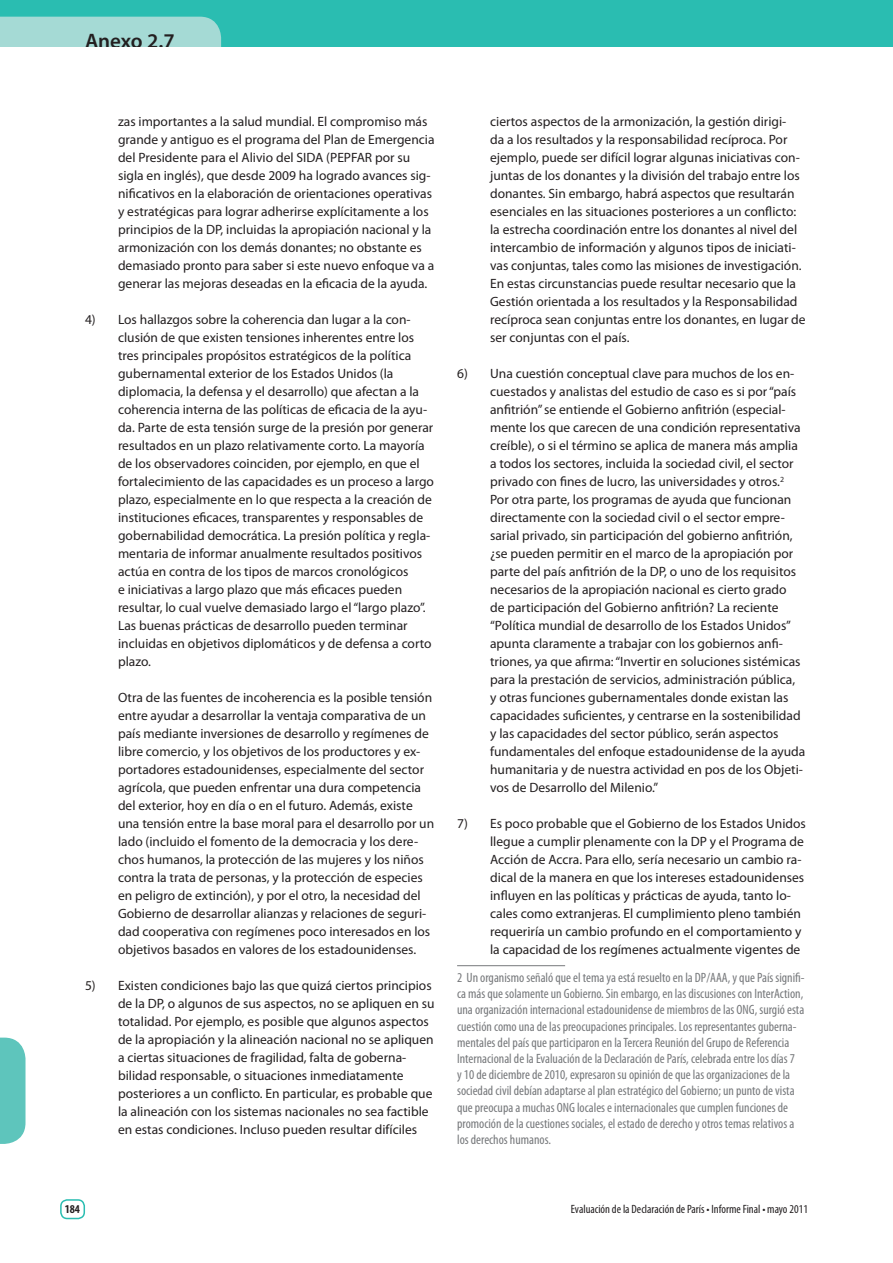
<style>
.page{position:relative;width:893px;height:1263px;background:#fff}
.page>*{position:absolute;margin:0;border:0;box-sizing:border-box;transform-origin:0 0}
.t1{font:600 21px "Myriad Pro";letter-spacing:-.005em;color:#231f20}
.Paragraph-hængende_i{font:13.5px/18px "Myriad Pro";color:#231f20}
.Footnote{font:condensed 13.5px/16.2px "Myriad Pro";color:#76787b}
.t2{font:condensed 12px "Myriad Pro";color:#231f20}
.t3{font:700 condensed 12px "Myriad Pro";color:#231f20}
</style>
<div class="page">
<div style="left:60px;top:1199px;width:25px;height:20px;border:2px solid #2abdb1;border-radius:6px"></div>
<svg style="left:0;top:1037px;width:26px;height:107px;background:#6ccac2"></svg>
<div style="left:0;top:0;width:893px;height:48px;background:#2abdb1"></div>
<div style="left:0;top:17px;width:221px;height:31px;background:#a5dad5"></div>
<hr style="left:457px;top:965px;width:108px;height:1px;background:#76787b">
<h1 class="t1" style="left:85px;top:29px;width:91px">Anexo 2.7</h1>
<p class="Paragraph-hængende_i" style="left:118px;top:113px;width:318px">zas importantes a la salud mundial. El compromiso más grande y antiguo es el programa del Plan de Emergencia del Presidente para el Alivio del SIDA (PEPFAR por su sigla en inglés), que desde 2009 ha logrado avances sig&shy;nificativos en la elaboración de orientaciones operativas y estratégicas para lograr adherirse explícitamente a los principios de la DP, incluidas la apropiación nacional y la armonización con los demás donantes; no obstante es demasiado pronto para saber si este nuevo enfoque va a generar las mejoras deseadas en la eficacia de la ayuda.</p>
<p class="Paragraph-hængende_i" style="left:118px;top:311px;width:317px;text-indent:-33px">4) Los hallazgos sobre la coherencia dan lugar a la con&shy;clusión de que existen tensiones inherentes entre los tres principales propósitos estratégicos de la política gubernamental exterior de los Estados Unidos (la diplomacia, la defensa y el desarrollo) que afectan a la coherencia interna de las políticas de eficacia de la ayu&shy;da. Parte de esta tensión surge de la presión por generar resultados en un plazo relativamente corto. La mayoría de los observadores coinciden, por ejemplo, en que el fortalecimiento de las capacidades es un proceso a largo plazo, especialmente en lo que respecta a la creación de instituciones eficaces, transparentes y responsables de gobernabilidad democrática. La presión política y regla&shy;mentaria de informar anualmente resultados positivos actúa en contra de los tipos de marcos cronológicos<br>e iniciativas a largo plazo que más eficaces pueden resultar, lo cual vuelve demasiado largo el “largo plazo”.<br>Las buenas prácticas de desarrollo pueden terminar incluidas en objetivos diplomáticos y de defensa a corto plazo.</p>
<p class="Paragraph-hængende_i" style="left:118px;top:689px;width:318px">Otra de las fuentes de incoherencia es la posible tensión entre ayudar a desarrollar la ventaja comparativa de un país mediante inversiones de desarrollo y regímenes de libre comercio, y los objetivos de los productores y ex&shy;portadores estadounidenses, especialmente del sector agrícola, que pueden enfrentar una dura competencia del exterior, hoy en día o en el futuro. Además, existe una tensión entre la base moral para el desarrollo por un lado (incluido el fomento de la democracia y los dere&shy;chos humanos, la protección de las mujeres y los niños contra la trata de personas, y la protección de especies en peligro de extinción), y por el otro, la necesidad del Gobierno de desarrollar alianzas y relaciones de seguri&shy;dad cooperativa con regímenes poco interesados en los objetivos basados en valores de los estadounidenses.</p>
<p class="Paragraph-hængende_i" style="left:118px;top:977px;width:318px;text-indent:-33px">5) Existen condiciones bajo las que quizá ciertos principios de la DP, o algunos de sus aspectos, no se apliquen en su totalidad. Por ejemplo, es posible que algunos aspectos de la apropiación y la alineación nacional no se apliquen a ciertas situaciones de fragilidad, falta de goberna&shy;bilidad responsable, o situaciones inmediatamente posteriores a un conflicto. En particular, es probable que la alineación con los sistemas nacionales no sea factible en estas condiciones. Incluso pueden resultar difíciles</p>
<p class="Paragraph-hængende_i" style="left:490px;top:113px;width:317px">ciertos aspectos de la armonización, la gestión dirigi-<br>da a los resultados y la responsabilidad recíproca. Por ejemplo, puede ser difícil lograr algunas iniciativas con&shy;juntas de los donantes y la división del trabajo entre los donantes. Sin embargo, habrá aspectos que resultarán esenciales en las situaciones posteriores a un conflicto: la estrecha coordinación entre los donantes al nivel del intercambio de información y algunos tipos de iniciati&shy;vas conjuntas, tales como las misiones de investigación.<br>En estas circunstancias puede resultar necesario que la Gestión orientada a los resultados y la Responsabilidad recíproca sean conjuntas entre los donantes, en lugar de ser conjuntas con el país.</p>
<p class="Paragraph-hængende_i" style="left:490px;top:365px;width:317px;text-indent:-33px">6) Una cuestión conceptual clave para muchos de los en&shy;cuestados y analistas del estudio de caso es si por “país anfitrión” se entiende el Gobierno anfitrión (especial&shy;mente los que carecen de una condición representativa creíble), o si el término se aplica de manera más amplia a todos los sectores, incluida la sociedad civil, el sector privado con fines de lucro, las universidades y otros.<sup>2<br></sup>Por otra parte, los programas de ayuda que funcionan directamente con la sociedad civil o el sector empre&shy;sarial privado, sin participación del gobierno anfitrión, ¿se pueden permitir en el marco de la apropiación por parte del país anfitrión de la DP, o uno de los requisitos necesarios de la apropiación nacional es cierto grado<br>de participación del Gobierno anfitrión? La reciente “Política mundial de desarrollo de los Estados Unidos” apunta claramente a trabajar con los gobiernos anfi&shy;triones, ya que afirma: “Invertir en soluciones sistémicas para la prestación de servicios, administración pública,<br>y otras funciones gubernamentales donde existan las capacidades suficientes, y centrarse en la sostenibilidad y las capacidades del sector público, serán aspectos fundamentales del enfoque estadounidense de la ayuda humanitaria y de nuestra actividad en pos de los Objeti&shy;vos de Desarrollo del Milenio.”</p>
<p class="Paragraph-hængende_i" style="left:490px;top:815px;width:317px;text-indent:-33px">7) Es poco probable que el Gobierno de los Estados Unidos llegue a cumplir plenamente con la DP y el Programa de Acción de Accra. Para ello, sería necesario un cambio ra&shy;dical de la manera en que los intereses estadounidenses influyen en las políticas y prácticas de ayuda, tanto lo&shy;cales como extranjeras. El cumplimiento pleno también requeriría un cambio profundo en el comportamiento y la capacidad de los regímenes actualmente vigentes de</p>
<p class="Footnote" style="left:457px;top:969px;width:349px">2 Un organismo señaló que el tema ya está resuelto en la DP/AAA, y que País signifi&shy;ca más que solamente un Gobierno. Sin embargo, en las discusiones con InterAction, una organización internacional estadounidense de miembros de las ONG, surgió esta cuestión como una de las preocupaciones principales. Los representantes guberna&shy;mentales del país que participaron en la Tercera Reunión del Grupo de Referencia Internacional de la Evaluación de la Declaración de París, celebrada entre los días 7<br>y 10 de diciembre de 2010, expresaron su opinión de que las organizaciones de la sociedad civil debían adaptarse al plan estratégico del Gobierno; un punto de vista que preocupa a muchas ONG locales e internacionales que cumplen funciones de promoción de la cuestiones sociales, el estado de derecho y otros temas relativos a los derechos humanos.</p>
<p class="t3" style="left:65px;top:1202px;width:17px">184</p>
<p class="t2" style="left:571px;top:1203px;width:239px">Evaluación de la Declaración de París • Informe Final • mayo 2011</p>
</div>
